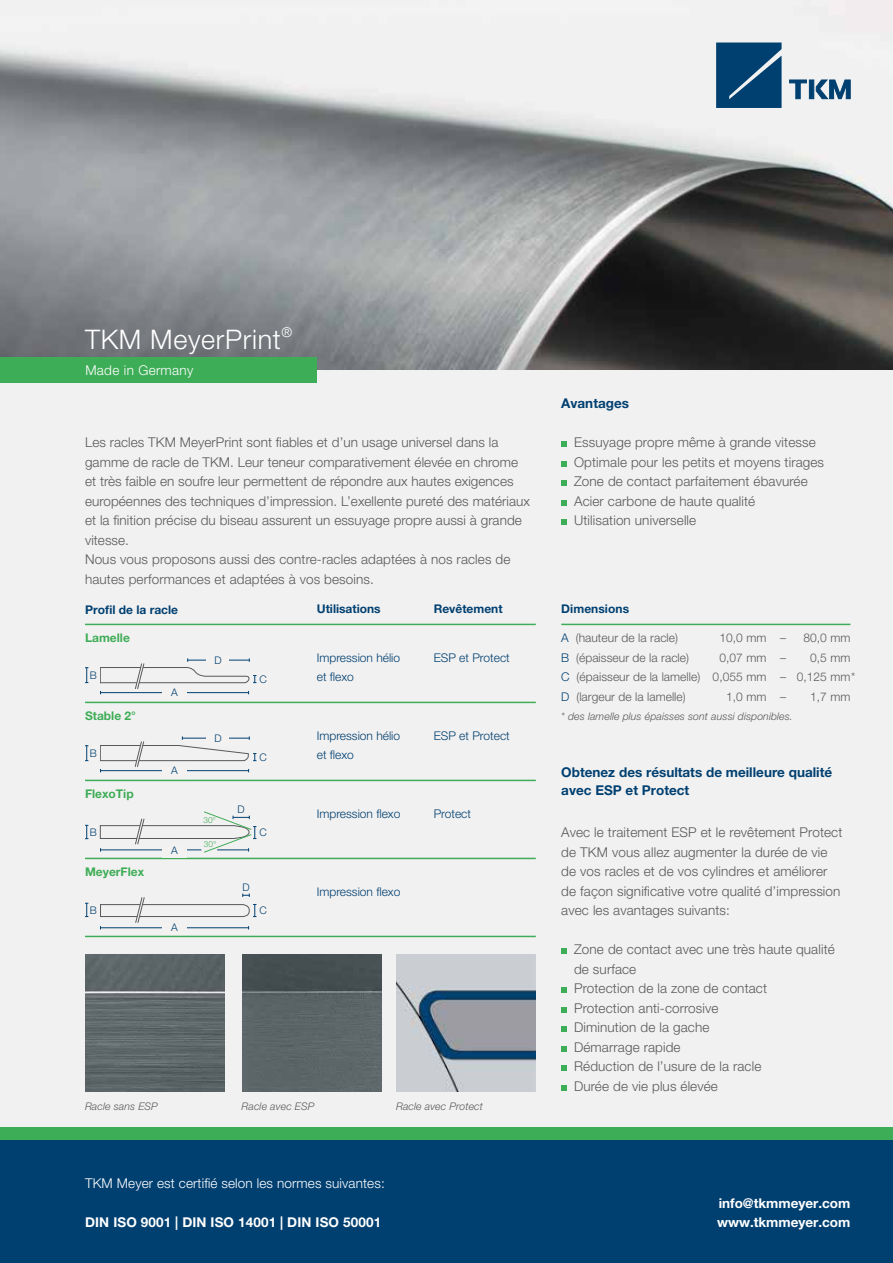
<style>
.page{position:relative;width:893px;height:1263px;background:#fff}
.page>*{position:absolute;margin:0;border:0;box-sizing:border-box;transform-origin:0 0}
.t1{font:300 27px "Helvetica Neue LT Pro";letter-spacing:.025em;color:#fff}
.t2{font:300 13.5px/19.5px "Helvetica Neue LT Pro";letter-spacing:.01em;color:#58595b}
.t3{font:700 13.5px/19.5px "Helvetica Neue LT Pro";letter-spacing:.005em;color:#fff}
.t4{font:700 13.5px/18px "Helvetica Neue LT Pro";color:#004071}
.t5{font:300 13.5px "Helvetica Neue LT Pro";letter-spacing:.01em;color:#fff}
.t6{font:300 12px/19.5px "Helvetica Neue LT Pro";letter-spacing:.005em;color:#58595b}
.t7{font:300 12px/19.5px "Helvetica Neue LT Pro";color:#004071}
.t8{font:700 12px "Helvetica Neue LT Pro";color:#004071}
.t9{font:700 12px "Helvetica Neue LT Pro";color:#3ead57}
.t10{font:italic 300 10.5px "Helvetica Neue LT Pro";letter-spacing:.01em;color:#58595b}
.t11{font:300 10.5px "Helvetica Neue LT Pro";color:#004071}
.t12{font:300 8.25px "Helvetica Neue LT Pro";color:#3ead57}
.s1{color:#004071}
</style>
<div class="page">
<div style="left:0;top:370px;width:893px;height:757px;background:#f2f1f1"></div>
<div style="left:0;top:1140px;width:893px;height:123px;background:#004071"></div>
<div style="left:0;top:1127px;width:893px;height:13px;background:#3ead57"></div>
<img style="left:0;top:0;width:893px;height:370px">
<svg style="left:716px;top:43px;width:66px;height:65px;background:#104c79"></svg>
<svg style="left:789px;top:80px;width:61px;height:19px"></svg>
<svg style="left:561px;top:948px;width:6px;height:6px"></svg>
<svg style="left:561px;top:987px;width:6px;height:6px"></svg>
<svg style="left:561px;top:1007px;width:6px;height:6px"></svg>
<svg style="left:561px;top:1026px;width:6px;height:6px"></svg>
<svg style="left:561px;top:1046px;width:6px;height:6px"></svg>
<svg style="left:561px;top:1065px;width:6px;height:6px"></svg>
<svg style="left:561px;top:1085px;width:6px;height:6px"></svg>
<img style="left:242px;top:954px;width:139px;height:137px">
<img style="left:85px;top:954px;width:140px;height:137px">
<img style="left:396px;top:954px;width:140px;height:137px">
<svg style="left:561px;top:441px;width:6px;height:6px"></svg>
<svg style="left:561px;top:461px;width:6px;height:6px"></svg>
<svg style="left:561px;top:480px;width:6px;height:6px"></svg>
<svg style="left:561px;top:500px;width:6px;height:6px"></svg>
<svg style="left:561px;top:519px;width:6px;height:6px"></svg>
<hr style="left:85px;top:624px;width:451px;height:1px;background:#3ead57">
<hr style="left:85px;top:702px;width:451px;height:1px;background:#3ead57">
<hr style="left:85px;top:780px;width:451px;height:1px;background:#3ead57">
<hr style="left:85px;top:858px;width:451px;height:1px;background:#3ead57">
<hr style="left:85px;top:936px;width:451px;height:1px;background:#3ead57">
<div style="left:162px;top:689px;width:25px;height:11px;background:#f3f2f1"></div>
<div style="left:207px;top:656px;width:22px;height:11px;background:#f3f2f1"></div>
<div style="left:260px;top:671px;width:9px;height:16px;background:#f3f2f1"></div>
<svg style="left:100px;top:658px;width:156px;height:36px"></svg>
<svg style="left:85px;top:667px;width:3px;height:16px"></svg>
<div style="left:90px;top:667px;width:9px;height:16px;background:#f3f2f1"></div>
<hr style="left:561px;top:624px;width:289px;height:1px;background:#3ead57">
<div style="left:162px;top:767px;width:25px;height:11px;background:#f3f2f1"></div>
<div style="left:207px;top:734px;width:22px;height:11px;background:#f3f2f1"></div>
<div style="left:260px;top:749px;width:9px;height:16px;background:#f3f2f1"></div>
<svg style="left:100px;top:736px;width:156px;height:36px"></svg>
<svg style="left:85px;top:745px;width:3px;height:16px"></svg>
<div style="left:90px;top:745px;width:9px;height:16px;background:#f3f2f1"></div>
<div style="left:162px;top:846px;width:25px;height:11px;background:#f3f2f1"></div>
<div style="left:260px;top:826px;width:9px;height:13px;background:#f3f2f1"></div>
<svg style="left:85px;top:825px;width:3px;height:14px"></svg>
<div style="left:90px;top:825px;width:9px;height:14px;background:#f3f2f1"></div>
<div style="left:162px;top:924px;width:25px;height:11px;background:#f3f2f1"></div>
<div style="left:260px;top:904px;width:9px;height:12px;background:#f3f2f1"></div>
<svg style="left:100px;top:893px;width:156px;height:36px"></svg>
<svg style="left:85px;top:903px;width:3px;height:14px"></svg>
<div style="left:90px;top:903px;width:9px;height:14px;background:#f3f2f1"></div>
<svg style="left:100px;top:811px;width:156px;height:42px"></svg>
<div style="left:0;top:357px;width:317px;height:26px;background:#3ead57"></div>
<h1 class="t1" style="left:85px;top:323px;width:209px">TKM MeyerPrint<sup>®</sup></h1>
<p class="t5" style="left:85px;top:362px;width:110px">Made in Germany</p>
<p class="t2" style="left:85px;top:432px;width:446px">Les racles TKM MeyerPrint sont fiables et d’un usage universel dans la gamme de racle de TKM. Leur teneur comparativement élevée en chrome et très faible en soufre leur permettent de répondre aux hautes exigences européennes des techniques d’impression. L’exellente pureté des matériaux et la finition précise du biseau assurent un essuyage propre aussi à grande vitesse.<br>Nous vous proposons aussi des contre-racles adaptées à nos racles de hautes performances et adaptées à vos besoins.</p>
<p class="t8" style="left:85px;top:602px;width:95px">Profil de la racle</p>
<p class="t9" style="left:85px;top:631px;width:46px">Lamelle</p>
<p class="t11" style="left:90px;top:669px;width:9px">B</p>
<p class="t9" style="left:85px;top:709px;width:53px">Stable 2°</p>
<p class="t11" style="left:90px;top:747px;width:9px">B</p>
<p class="t9" style="left:85px;top:787px;width:50px">FlexoTip</p>
<p class="t11" style="left:171px;top:686px;width:8px">A</p>
<p class="t11" style="left:171px;top:764px;width:8px">A</p>
<p class="t11" style="left:214px;top:654px;width:9px">D</p>
<p class="t11" style="left:260px;top:673px;width:9px">C</p>
<p class="t11" style="left:214px;top:732px;width:9px">D</p>
<p class="t11" style="left:260px;top:751px;width:9px">C</p>
<p class="t11" style="left:238px;top:803px;width:9px">D</p>
<p class="t12" style="left:203px;top:815px;width:14px">30°</p>
<p class="t12" style="left:204px;top:839px;width:14px">30°</p>
<p class="t11" style="left:90px;top:826px;width:9px">B</p>
<p class="t11" style="left:260px;top:826px;width:9px">C</p>
<p class="t11" style="left:171px;top:843px;width:8px">A</p>
<p class="t9" style="left:85px;top:865px;width:61px">MeyerFlex</p>
<p class="t11" style="left:242px;top:881px;width:9px">D</p>
<p class="t11" style="left:90px;top:904px;width:9px">B</p>
<p class="t11" style="left:260px;top:904px;width:9px">C</p>
<p class="t11" style="left:171px;top:921px;width:8px">A</p>
<p class="t8" style="left:317px;top:602px;width:65px">Utilisations</p>
<p class="t7" style="left:317px;top:648px;width:85px">Impression hélio et flexo</p>
<p class="t8" style="left:434px;top:602px;width:70px">Revêtement</p>
<p class="t7" style="left:434px;top:648px;width:78px">ESP et Protect</p>
<p class="t7" style="left:317px;top:726px;width:85px">Impression hélio et flexo</p>
<p class="t7" style="left:434px;top:726px;width:78px">ESP et Protect</p>
<p class="t7" style="left:317px;top:804px;width:85px">Impression flexo</p>
<p class="t7" style="left:434px;top:804px;width:39px">Protect</p>
<p class="t7" style="left:317px;top:882px;width:85px">Impression flexo</p>
<p class="t10" style="left:85px;top:1100px;width:74px">Racle sans ESP</p>
<p class="t10" style="left:242px;top:1100px;width:74px">Racle avec ESP</p>
<p class="t10" style="left:396px;top:1100px;width:88px">Racle avec Protect</p>
<p class="t5" style="left:85px;top:1175px;width:301px">TKM Meyer est certifié selon les normes suivantes:</p>
<p class="t3" style="left:85px;top:1212px;width:298px">DIN ISO 9001 | DIN ISO 14001 | DIN ISO 50001</p>
<p class="t4" style="left:561px;top:394px;width:69px">Avantages</p>
<p class="t2" style="left:574px;top:432px;width:252px">Essuyage propre même à grande vitesse Optimale pour les petits et moyens tirages Zone de contact parfaitement ébavurée Acier carbone de haute qualité<br>Utilisation universelle</p>
<p class="t8" style="left:561px;top:602px;width:69px">Dimensions</p>
<p class="t6" style="left:561px;top:628px;width:140px"><span class="s1">A</span> (hauteur de la racle)<br><span class="s1">B</span> (épaisseur de la racle)<br><span class="s1">C</span> (épaisseur de la lamelle)<br><span class="s1">D</span> (largeur de la lamelle)</p>
<p class="t10" style="left:561px;top:710px;width:233px">* des lamelle plus épaisses sont aussi disponibles.</p>
<p class="t6" style="left:713px;top:628px;width:55px;text-align:right">10,0 mm<br>0,07 mm<br>0,055 mm<br>1,0 mm</p>
<p class="t6" style="left:803px;top:628px;width:49px">80,0 mm</p>
<p class="t6" style="left:780px;top:628px;width:7px;text-align:justify">– – – –</p>
<p class="t6" style="left:810px;top:648px;width:42px">0,5 mm</p>
<p class="t6" style="left:797px;top:667px;width:60px">0,125 mm*</p>
<p class="t6" style="left:810px;top:687px;width:42px">1,7 mm</p>
<p class="t4" style="left:561px;top:763px;width:272px">Obtenez des résultats de meilleure qualité avec ESP et Protect</p>
<p class="t2" style="left:561px;top:822px;width:283px">Avec le traitement ESP et le revêtement Protect de TKM vous allez augmenter la durée de vie de vos racles et de vos cylindres et améliorer de façon significative votre qualité d’impression avec les avantages suivants:</p>
<p class="t2" style="left:574px;top:939px;width:262px">Zone de contact avec une très haute qualité de surface<br>Protection de la zone de contact<br>Protection anti-corrosive<br>Diminution de la gache<br>Démarrage rapide<br>Réduction de l’usure de la racle<br>Durée de vie plus élevée</p>
<p class="t3" style="left:717px;top:1193px;width:135px">info@tkmmeyer.com www.tkmmeyer.com</p>
</div>
